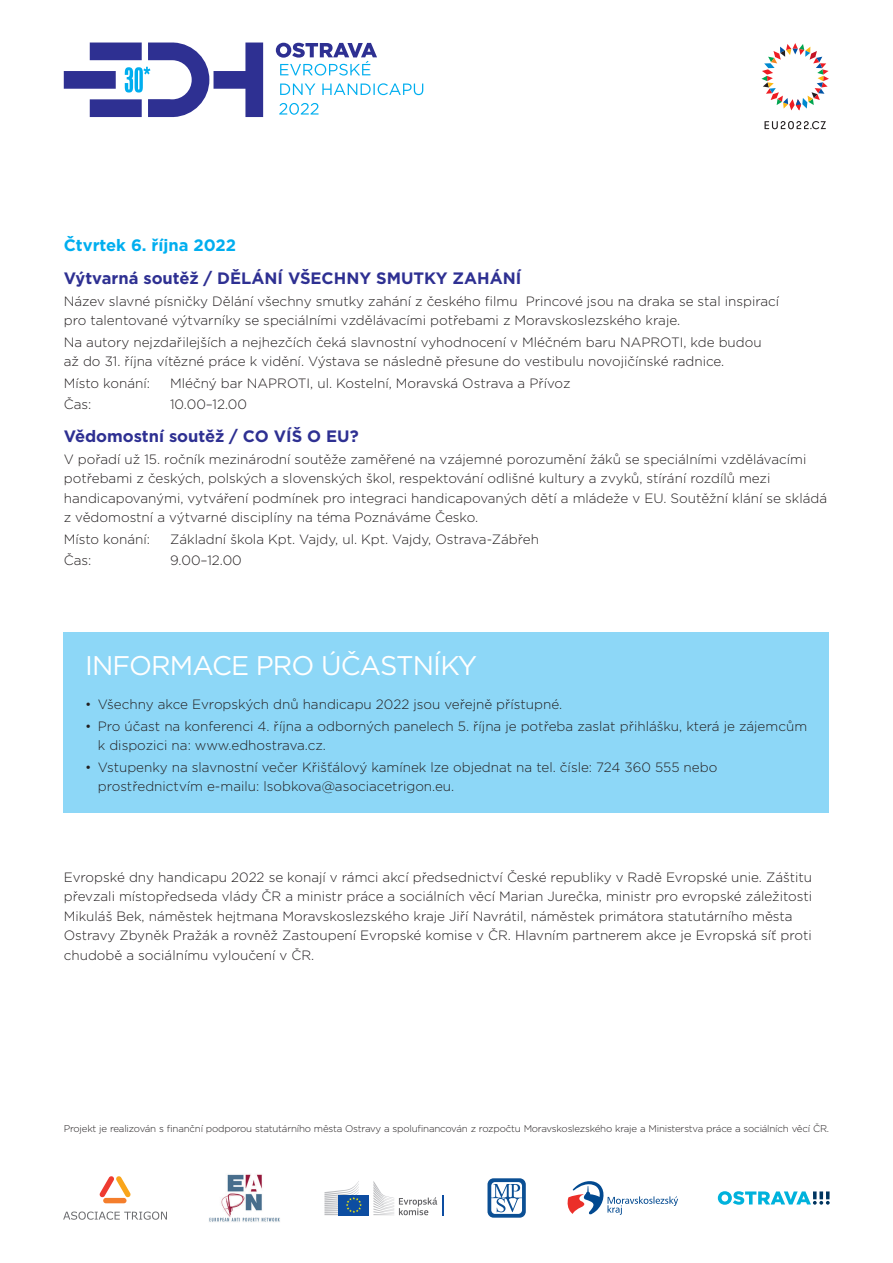
<style>
.page{position:relative;width:893px;height:1263px;background:#fff}
.page>*{position:absolute;margin:0;border:0;box-sizing:border-box;transform-origin:0 0}
.t1{font:27px "Gotham";letter-spacing:-.03em;color:#fff}
.t2{font:700 16.5px "Gotham";color:#2e3092}
.t3{font:700 16.5px "Gotham";color:#00aeef}
.t4{font:300 13.5px/19.5px "Gotham";color:#231f20}
.t5{font:300 9.75px "Gotham";letter-spacing:-.02em;color:#231f20}
</style>
<div class="page">
<svg style="left:764px;top:121px;width:62px;height:8px"></svg>
<svg style="left:761px;top:43px;width:68px;height:67px"></svg>
<svg style="left:64px;top:43px;width:199px;height:74px"></svg>
<svg style="left:276px;top:43px;width:147px;height:72px"></svg>
<svg style="left:99px;top:1176px;width:32px;height:21px"></svg>
<div style="left:103px;top:1198px;width:24px;height:5px;background:#f47e2c;border-radius:3px"></div>
<svg style="left:63px;top:1211px;width:104px;height:9px"></svg>
<img style="left:209px;top:1174px;width:71px;height:48px">
<svg style="left:718px;top:1191px;width:112px;height:14px"></svg>
<svg style="left:567px;top:1181px;width:111px;height:34px"></svg>
<svg style="left:487px;top:1178px;width:39px;height:40px"></svg>
<hr style="left:442px;top:1195px;width:2px;height:20px;background:#0d4da1">
<svg style="left:373px;top:1181px;width:64px;height:34px"></svg>
<div style="left:339px;top:1195px;width:30px;height:20px;background:#0d4da1"></div>
<svg style="left:324px;top:1181px;width:38px;height:34px"></svg>
<div style="left:64px;top:632px;width:765px;height:180px;background:#8dd7f7"></div>
<p class="t3" style="left:64px;top:235px;width:174px">Čtvrtek 6. října 2022</p>
<p class="t2" style="left:64px;top:267px;width:459px">Výtvarná soutěž / DĚLÁNÍ VŠECHNY SMUTKY ZAHÁNÍ</p>
<p class="t4" style="left:64px;top:291px;width:717px">Název slavné písničky Dělání všechny smutky zahání z českého filmu Princové jsou na draka se stal inspirací pro talentované výtvarníky se speciálními vzdělávacími potřebami z Moravskoslezského kraje.</p>
<p class="t4" style="left:64px;top:332px;width:699px">Na autory nejzdařilejších a nejhezčích čeká slavnostní vyhodnocení v Mléčném baru NAPROTI, kde budou až do 31. října vítězné práce k vidění. Výstava se následně přesune do vestibulu novojičínské radnice.</p>
<p class="t4" style="left:64px;top:373px;width:88px">Místo konání:</p>
<p class="t4" style="left:170px;top:373px;width:402px">Mléčný bar NAPROTI, ul. Kostelní, Moravská Ostrava a Přívoz</p>
<p class="t4" style="left:64px;top:394px;width:29px">Čas:</p>
<p class="t4" style="left:170px;top:394px;width:79px">10.00–12.00</p>
<p class="t2" style="left:64px;top:425px;width:296px">Vědomostní soutěž / CO VÍŠ O EU?</p>
<p class="t4" style="left:64px;top:449px;width:765px">V pořadí už 15. ročník mezinárodní soutěže zaměřené na vzájemné porozumění žáků se speciálními vzdělávacími potřebami z českých, polských a slovenských škol, respektování odlišné kultury a zvyků, stírání rozdílů mezi handicapovanými, vytváření podmínek pro integraci handicapovaných dětí a mládeže v EU. Soutěžní klání se skládá z vědomostní a výtvarné disciplíny na téma Poznáváme Česko.</p>
<p class="t4" style="left:64px;top:529px;width:88px">Místo konání:</p>
<p class="t4" style="left:170px;top:529px;width:370px">Základní škola Kpt. Vajdy, ul. Kpt. Vajdy, Ostrava-Zábřeh</p>
<p class="t4" style="left:64px;top:550px;width:29px">Čas:</p>
<p class="t4" style="left:170px;top:550px;width:73px">9.00–12.00</p>
<h1 class="t1" style="left:85px;top:648px;width:394px">INFORMACE PRO ÚČASTNÍKY</h1>
<p class="t4" style="left:85px;top:694px;width:479px">• Všechny akce Evropských dnů handicapu 2022 jsou veřejně přístupné.</p>
<p class="t4" style="left:98px;top:716px;width:711px;text-indent:-13px">• Pro účast na konferenci 4. října a odborných panelech 5. října je potřeba zaslat přihlášku, která je zájemcům k dispozici na: www.edhostrava.cz.</p>
<p class="t4" style="left:98px;top:757px;width:621px;text-indent:-13px">• Vstupenky na slavnostní večer Křišťálový kamínek lze objednat na tel. čísle: 724 360 555 nebo prostřednictvím e-mailu: lsobkova@asociacetrigon.eu.</p>
<p class="t4" style="left:64px;top:867px;width:750px">Evropské dny handicapu 2022 se konají v rámci akcí předsednictví České republiky v Radě Evropské unie. Záštitu převzali místopředseda vlády ČR a ministr práce a sociálních věcí Marian Jurečka, ministr pro evropské záležitosti Mikuláš Bek, náměstek hejtmana Moravskoslezského kraje Jiří Navrátil, náměstek primátora statutárního města Ostravy Zbyněk Pražák a rovněž Zastoupení Evropské komise v ČR. Hlavním partnerem akce je Evropská síť proti chudobě a sociálnímu vyloučení v ČR.</p>
<p class="t5" style="left:64px;top:1122px;width:767px">Projekt je realizován s finanční podporou statutárního města Ostravy a spolufinancován z rozpočtu Moravskoslezského kraje a Ministerstva práce a sociálních věcí ČR.</p>
</div>
